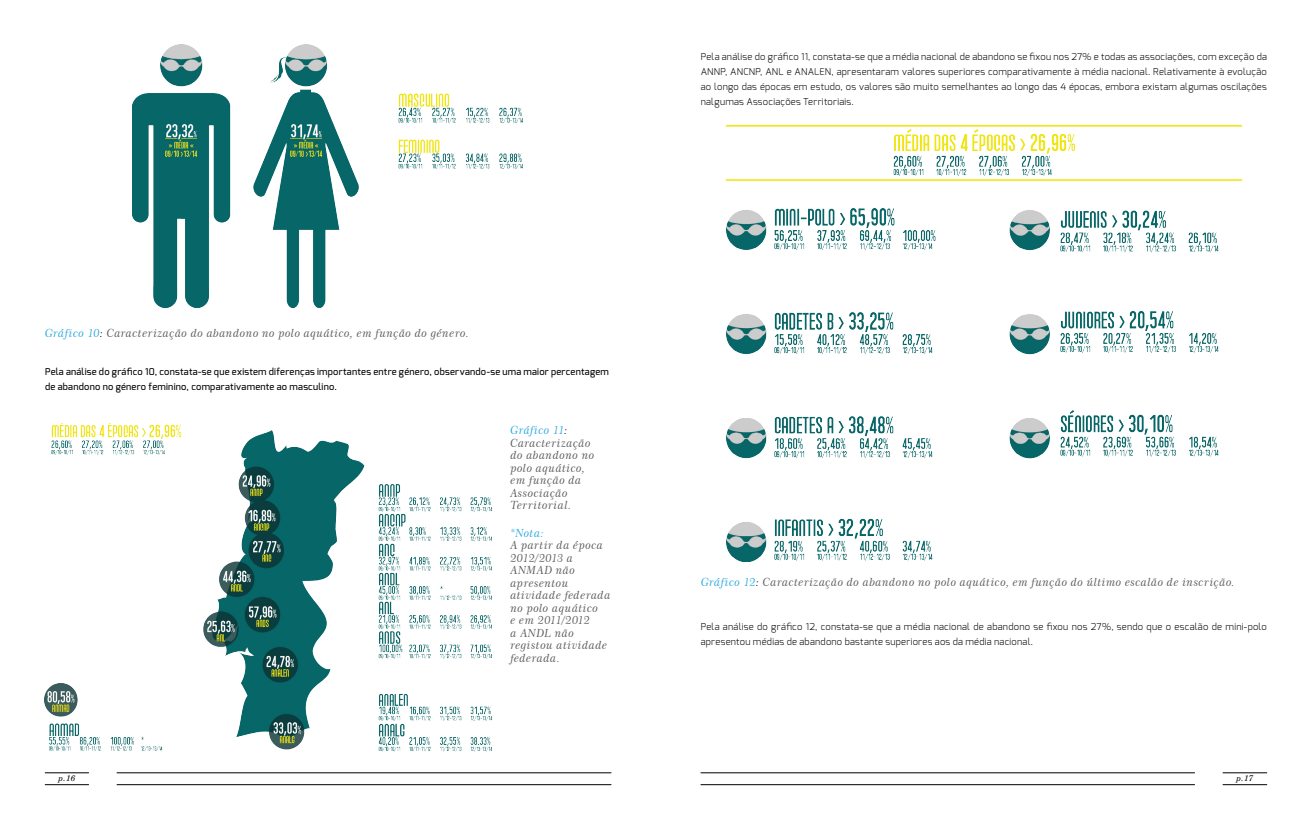
<style>
.page{position:relative;width:1312px;height:815px;background:#fff}
.page>*{position:absolute;margin:0;border:0;box-sizing:border-box;transform-origin:0 0}
.t1{font:11.25px/12.5px "Century 751 BT Italic B";letter-spacing:.035em;color:#595959}
.t2{font:11.25px "Century 751 BT Italic B";color:#27a7dd}
.t3{font:300 9.38px/15px "Exo";letter-spacing:.025em;color:#000101;text-align:justify}
.t4{font:500 9.38px/15px "Exo";letter-spacing:.025em;color:#000101}
.t5{font:italic 8.12px "New Century Schoolbook";color:#000}
.s1{color:#27a7dd}
.s2{color:#000}
</style>
<div class="page">
<hr style="left:45px;top:784px;width:44px;height:1px;background:#000101">
<hr style="left:117px;top:784px;width:494px;height:1px;background:#000101">
<hr style="left:45px;top:773px;width:44px;height:1px;background:#000101">
<hr style="left:117px;top:773px;width:494px;height:1px;background:#000101">
<hr style="left:1222px;top:773px;width:44px;height:1px;background:#000101">
<hr style="left:700px;top:773px;width:494px;height:1px;background:#000101">
<hr style="left:1222px;top:784px;width:44px;height:1px;background:#000101">
<hr style="left:700px;top:784px;width:494px;height:1px;background:#000101">
<img style="left:133px;top:44px;width:390px;height:263px">
<img style="left:44px;top:423px;width:448px;height:328px">
<img style="left:726px;top:125px;width:514px;height:436px">
<p class="t1" style="left:45px;top:326px;width:425px"><span class="s1">Gráfico 10</span><span class="s2">:</span> Caracterização do abandono no polo aquático, em função do género.</p>
<p class="t4" style="left:45px;top:364px;width:565px">Pela análise do gráfico 10, constata-se que existem diferenças importantes entre género, observando-se uma maior percentagem de abandono no género feminino, comparativamente ao masculino.</p>
<p class="t1" style="left:510px;top:424px;width:85px"><span class="s1">Gráfico 11</span><span class="s2">:<br></span>Caracterização do abandono no polo aquático, em função da<br>Associação<br>Territorial.</p>
<p class="t2" style="left:510px;top:526px;width:35px">*Nota:</p>
<p class="t1" style="left:510px;top:539px;width:102px">A partir da época<br>2012/2013 a<br>ANMAD não apresentou atividade federada no polo aquático<br>e em 2011/2012<br>a ANDL não registou atividade federada.</p>
<p class="t3" style="left:700px;top:49px;width:567px">Pela análise do gráfico 11, constata-se que a média nacional de abandono se fixou nos 27% e todas as associações, com exceção da ANNP, ANCNP, ANL e ANALEN, apresentaram valores superiores comparativamente à média nacional. Relativamente à evolução ao longo das épocas em estudo, os valores são muito semelhantes ao longo das 4 épocas, embora existam algumas oscilações nalgumas Associações Territoriais.</p>
<p class="t1" style="left:701px;top:575px;width:535px"><span class="s1">Gráfico 12</span><span class="s2">:</span> Caracterização do abandono no polo aquático, em função do último escalão de inscrição.</p>
<p class="t3" style="left:700px;top:619px;width:567px">Pela análise do gráfico 12, constata-se que a média nacional de abandono se fixou nos 27%, sendo que o escalão de mini-polo apresentou médias de abandono bastante superiores aos da média nacional.</p>
<p class="t5" style="left:58px;top:773px;width:18px">p.16</p>
<p class="t5" style="left:1236px;top:773px;width:18px">p.17</p>
</div>
